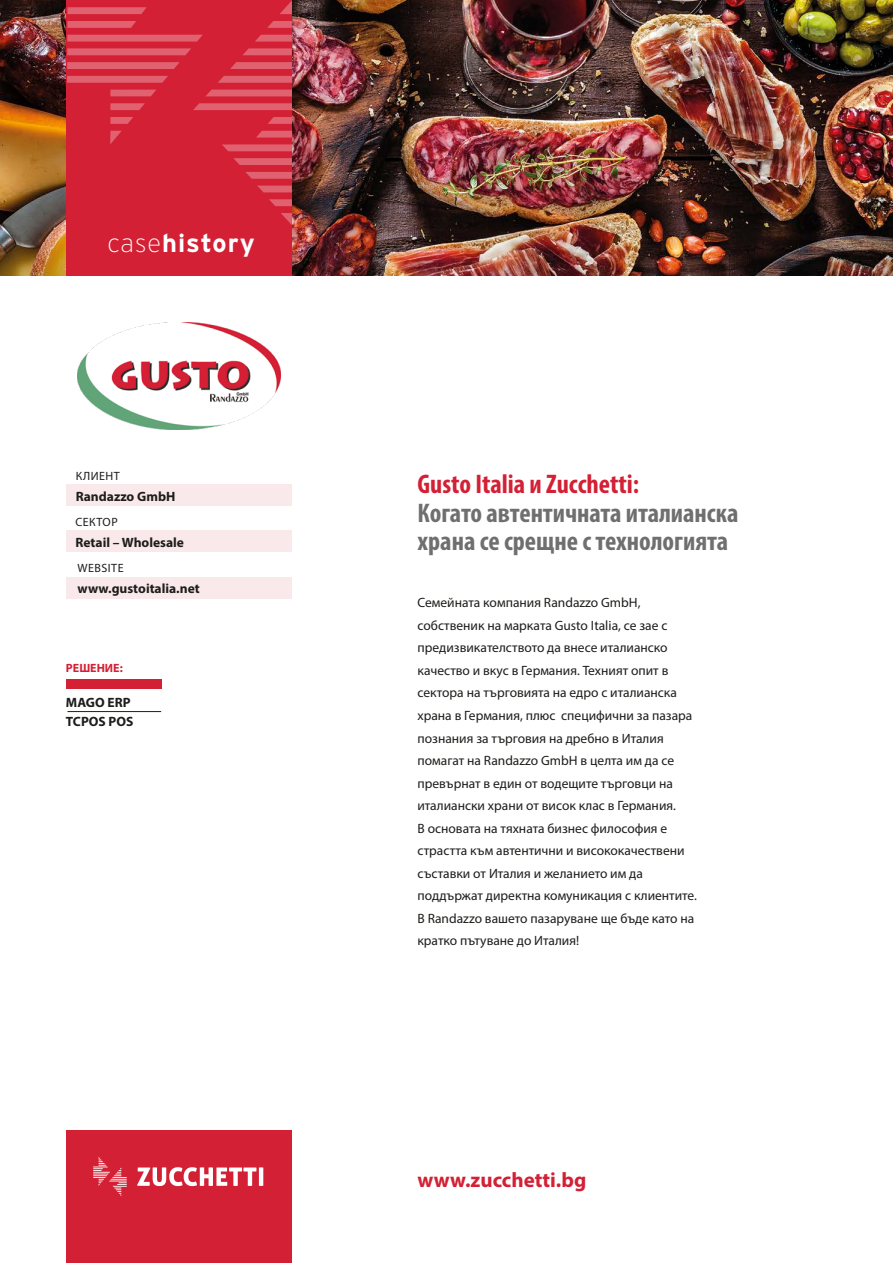
<style>
.page{position:relative;width:893px;height:1263px;background:#fff}
.page>*{position:absolute;margin:0;border:0;box-sizing:border-box;transform-origin:0 0}
.t1{font:700 condensed 27px/28.5px "Myriad Pro";color:#706f6f}
.t2{font:700 condensed 27px "Myriad Pro";color:#d32035}
.t3{font:700 25.5px "Interstate";letter-spacing:.04em;color:#fff}
.t4{font:700 21px "Myriad Pro";color:#d32035}
.t5{font:13.5px/22.5px "Myriad Pro";color:#1d1d1b}
.t6{font:700 13.5px/19.2px "Myriad Pro";color:#1d1d1b}
.t7{font:12px "Myriad Pro";letter-spacing:.04em;color:#1d1d1b}
.t8{font:700 12px "Myriad Pro";color:#d32035}
.s1{font-weight:200}
</style>
<div class="page">
<img style="left:0;top:0;width:893px;height:275px">
<div style="left:67px;top:0;width:225px;height:275px;background:#d32035"></div>
<div style="left:67px;top:1131px;width:225px;height:132px;background:#d32035"></div>
<div style="left:67px;top:531px;width:225px;height:21px;background:#fae9eb"></div>
<div style="left:67px;top:577px;width:225px;height:21px;background:#fae9eb"></div>
<div style="left:67px;top:485px;width:225px;height:21px;background:#fae9eb"></div>
<svg style="left:137px;top:1167px;width:126px;height:19px"></svg>
<svg style="left:93px;top:1157px;width:34px;height:39px"></svg>
<svg style="left:255px;top:35px;width:37px;height:7px"></svg>
<svg style="left:243px;top:48px;width:49px;height:7px"></svg>
<svg style="left:267px;top:21px;width:25px;height:7px"></svg>
<svg style="left:67px;top:35px;width:136px;height:7px"></svg>
<svg style="left:67px;top:21px;width:69px;height:7px"></svg>
<svg style="left:67px;top:62px;width:113px;height:7px"></svg>
<svg style="left:280px;top:1px;width:12px;height:13px"></svg>
<svg style="left:110px;top:117px;width:23px;height:7px"></svg>
<svg style="left:230px;top:62px;width:62px;height:7px"></svg>
<svg style="left:256px;top:131px;width:36px;height:7px"></svg>
<svg style="left:222px;top:144px;width:70px;height:7px"></svg>
<svg style="left:268px;top:117px;width:24px;height:7px"></svg>
<svg style="left:193px;top:103px;width:99px;height:7px"></svg>
<svg style="left:218px;top:76px;width:74px;height:7px"></svg>
<svg style="left:245px;top:172px;width:47px;height:7px"></svg>
<svg style="left:206px;top:90px;width:86px;height:6px"></svg>
<svg style="left:281px;top:213px;width:11px;height:12px"></svg>
<svg style="left:67px;top:48px;width:124px;height:7px"></svg>
<svg style="left:110px;top:103px;width:35px;height:7px"></svg>
<svg style="left:269px;top:199px;width:23px;height:7px"></svg>
<svg style="left:67px;top:7px;width:80px;height:7px"></svg>
<svg style="left:110px;top:90px;width:46px;height:6px"></svg>
<svg style="left:258px;top:186px;width:34px;height:6px"></svg>
<svg style="left:67px;top:76px;width:101px;height:7px"></svg>
<svg style="left:110px;top:131px;width:12px;height:13px"></svg>
<svg style="left:233px;top:158px;width:59px;height:7px"></svg>
<div style="left:66px;top:679px;width:95px;height:10px;background:#d32035"></div>
<hr style="left:67px;top:711px;width:94px;height:1px;background:#1d1d1b">
<img style="left:78px;top:322px;width:203px;height:107px">
<h2 class="t3" style="left:107px;top:229px;width:149px"><span class="s1">case</span>history</h2>
<p class="t7" style="left:76px;top:469px;width:46px">КЛИЕНТ</p>
<p class="t6" style="left:76px;top:486px;width:101px">Randazzo GmbH</p>
<p class="t7" style="left:75px;top:514px;width:44px">СЕКТОР</p>
<p class="t6" style="left:75px;top:532px;width:110px">Retail – Wholesale</p>
<p class="t7" style="left:78px;top:560px;width:48px">WEBSITE</p>
<p class="t6" style="left:78px;top:578px;width:124px">www.gustoitalia.net</p>
<p class="t8" style="left:66px;top:660px;width:58px">РЕШЕНИЕ:</p>
<p class="t6" style="left:66px;top:692px;width:69px">MAGO ERP<br>TCPOS POS</p>
<h1 class="t2" style="left:417px;top:467px;width:223px">Gusto Italia и Zucchetti:</h1>
<h1 class="t1" style="left:417px;top:498px;width:323px">Когато автентичната италианска храна се срещне с технологията</h1>
<p class="t5" style="left:417px;top:591px;width:281px">Семейната компания Randazzo GmbH, собственик на марката Gusto Italia, се зае с предизвикателството да внесе италианско качество и вкус в Германия. Техният опит в сектора на търговията на едро с италианска храна в Германия, плюс специфични за пазара познания за търговия на дребно в Италия помагат на Randazzo GmbH в целта им да се превърнат в един от водещите търговци на италиански храни от висок клас в Германия.<br>В основата на тяхната бизнес философия е страстта към автентични и висококачествени съставки от Италия и желанието им да поддържат директна комуникация с клиентите.<br>В Randazzo вашето пазаруване ще бъде като на кратко пътуване до Италия!</p>
<h3 class="t4" style="left:417px;top:1166px;width:170px">www.zucchetti.bg</h3>
</div>
